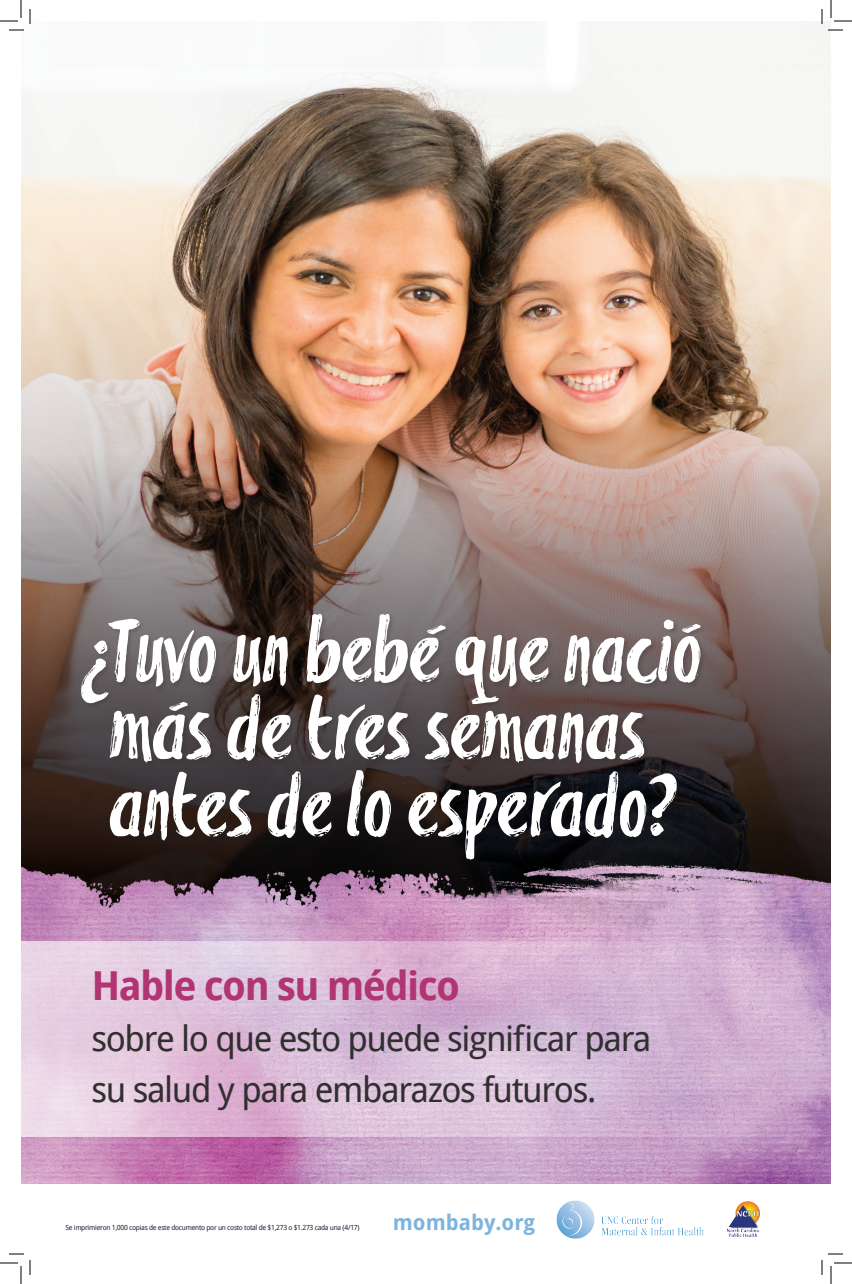
<style>
.page{position:relative;width:852px;height:1284px;background:#fff}
.page>*{position:absolute;margin:0;border:0;box-sizing:border-box;transform-origin:0 0}
.t1{font:87.6px/77.2px "Blackflower";color:#fff;text-align:center}
.t2{font:700 40px "Droid Sans";letter-spacing:-.04em;color:#b13573}
.t3{font:35px/51px "Droid Sans";letter-spacing:-.04em;color:#312f30}
.t4{font:700 21.4px "Droid Sans";color:#7db4de}
.t5{font:7px "Droid Sans";letter-spacing:-.04em;color:#241c38}
</style>
<div class="page">
<img style="left:21px;top:21px;width:810px;height:279px">
<img style="left:21px;top:300px;width:810px;height:416px">
<img style="left:21px;top:716px;width:810px;height:467px">
<img style="left:557px;top:1200px;width:147px;height:39px">
<svg style="left:727px;top:1228px;width:30px;height:9px"></svg>
<img style="left:728px;top:1201px;width:33px;height:35px">
<svg style="left:21px;top:942px;width:810px;height:195px;background:#d9bbd7"></svg>
<div style="left:81px;top:614px;width:626px;height:252px;background:#231f20;opacity:.21"></div>
<svg style="left:0;top:0;width:31px;height:31px"></svg>
<svg style="left:0;top:1253px;width:31px;height:31px"></svg>
<svg style="left:821px;top:0;width:31px;height:31px"></svg>
<svg style="left:821px;top:1253px;width:31px;height:31px"></svg>
<p class="t1" style="left:80px;top:618px;width:624px">¿Tuvo un bebé que nació más de tres semanas antes de lo esperado?</p>
<p class="t2" style="left:91px;top:957px;width:370px">Hable con su médico</p>
<p class="t3" style="left:91px;top:1012px;width:562px">sobre lo que esto puede significar para su salud y para embarazos futuros.</p>
<p class="t5" style="left:65px;top:1222px;width:296px">Se imprimieron 1,000 copias de este documento por un costo total de $1,273 o $1.273 cada una (4/17)</p>
<p class="t4" style="left:393px;top:1207px;width:144px">mombaby.org</p>
</div>
